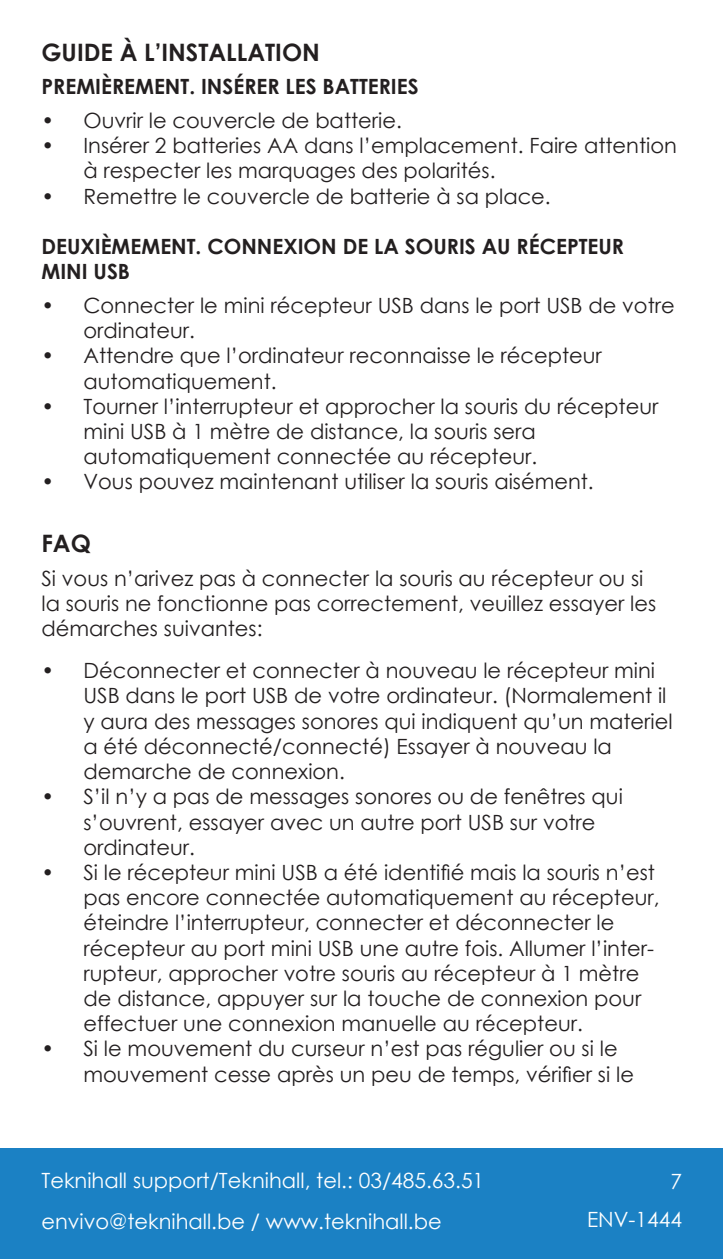
<style>
.page{position:relative;width:723px;height:1259px;background:#fff}
.page>*{position:absolute;margin:0;border:0;box-sizing:border-box;transform-origin:0 0}
.Rubrik{font:700 24px "Century Gothic";color:#231f20}
.Brød_tabualtor{font:21px/25.2px "Century Gothic";color:#231f20}
.Brødtekst{font:21px/25.2px "Century Gothic";color:#231f20}
.t1{font:21px/40.5px "Century Gothic";color:#fff}
.Underrubrik{font:700 21px/25.2px "Century Gothic";color:#231f20}
</style>
<div class="page">
<div style="left:0;top:1148px;width:723px;height:110px;background:#1b81c4"></div>
<p class="Rubrik" style="left:41px;top:34px;width:280px">GUIDE À L’INSTALLATION</p>
<p class="Underrubrik" style="left:41px;top:73px;width:379px">PREMIÈREMENT. INSÉRER LES BATTERIES</p>
<p class="Brød_tabualtor" style="left:41px;top:107px;width:362px">• Ouvrir le couvercle de batterie.</p>
<p class="Brød_tabualtor" style="left:83px;top:133px;width:595px;text-indent:-42px">• Insérer 2 batteries AA dans l’emplacement. Faire attention à respecter les marquages des polarités.</p>
<p class="Brød_tabualtor" style="left:41px;top:183px;width:511px">• Remettre le couvercle de batterie à sa place.</p>
<p class="Underrubrik" style="left:41px;top:233px;width:584px">DEUXIÈMEMENT. CONNEXION DE LA SOURIS AU RÉCEPTEUR<br>MINI USB</p>
<p class="Brød_tabualtor" style="left:83px;top:292px;width:593px;text-indent:-42px">• Connecter le mini récepteur USB dans le port USB de votre ordinateur.</p>
<p class="Brød_tabualtor" style="left:83px;top:343px;width:520px;text-indent:-42px">• Attendre que l’ordinateur reconnaisse le récepteur automatiquement.</p>
<p class="Brød_tabualtor" style="left:83px;top:393px;width:576px;text-indent:-42px">• Tourner l’interrupteur et approcher la souris du récepteur mini USB à 1 mètre de distance, la souris sera automatiquement connectée au récepteur.</p>
<p class="Brød_tabualtor" style="left:41px;top:469px;width:554px">• Vous pouvez maintenant utiliser la souris aisément.</p>
<p class="Rubrik" style="left:41px;top:525px;width:51px">FAQ</p>
<p class="Brødtekst" style="left:41px;top:565px;width:616px">Si vous n’arivez pas à connecter la souris au récepteur ou si la souris ne fonctionne pas correctement, veuillez essayer les démarches suivantes:</p>
<p class="Brød_tabualtor" style="left:83px;top:658px;width:591px;text-indent:-42px">• Déconnecter et connecter à nouveau le récepteur mini USB dans le port USB de votre ordinateur. (Normalement il y aura des messages sonores qui indiquent qu’un materiel a été déconnecté/connecté) Essayer à nouveau la demarche de connexion.</p>
<p class="Brød_tabualtor" style="left:83px;top:784px;width:541px;text-indent:-42px">• S’il n’y a pas de messages sonores ou de fenêtres qui s’ouvrent, essayer avec un autre port USB sur votre ordinateur.</p>
<p class="Brød_tabualtor" style="left:83px;top:859px;width:577px;text-indent:-42px">• Si le récepteur mini USB a été identifié mais la souris n’est pas encore connectée automatiquement au récepteur, éteindre l’interrupteur, connecter et déconnecter le récepteur au port mini USB une autre fois. Allumer l’inter&shy;rupteur, approcher votre souris au récepteur à 1 mètre de distance, appuyer sur la touche de connexion pour effectuer une connexion manuelle au récepteur.</p>
<p class="Brød_tabualtor" style="left:83px;top:1036px;width:552px;text-indent:-42px">• Si le mouvement du curseur n’est pas régulier ou si le mouvement cesse après un peu de temps, vérifier si le</p>
<p class="t1" style="left:41px;top:1160px;width:444px">Teknihall support/Teknihall, tel.: 03/485.63.51 envivo@teknihall.be / www.teknihall.be</p>
<p class="t1" style="left:670px;top:1160px;width:13px">7</p>
<p class="t1" style="left:587px;top:1198px;width:97px">ENV-1444</p>
</div>
